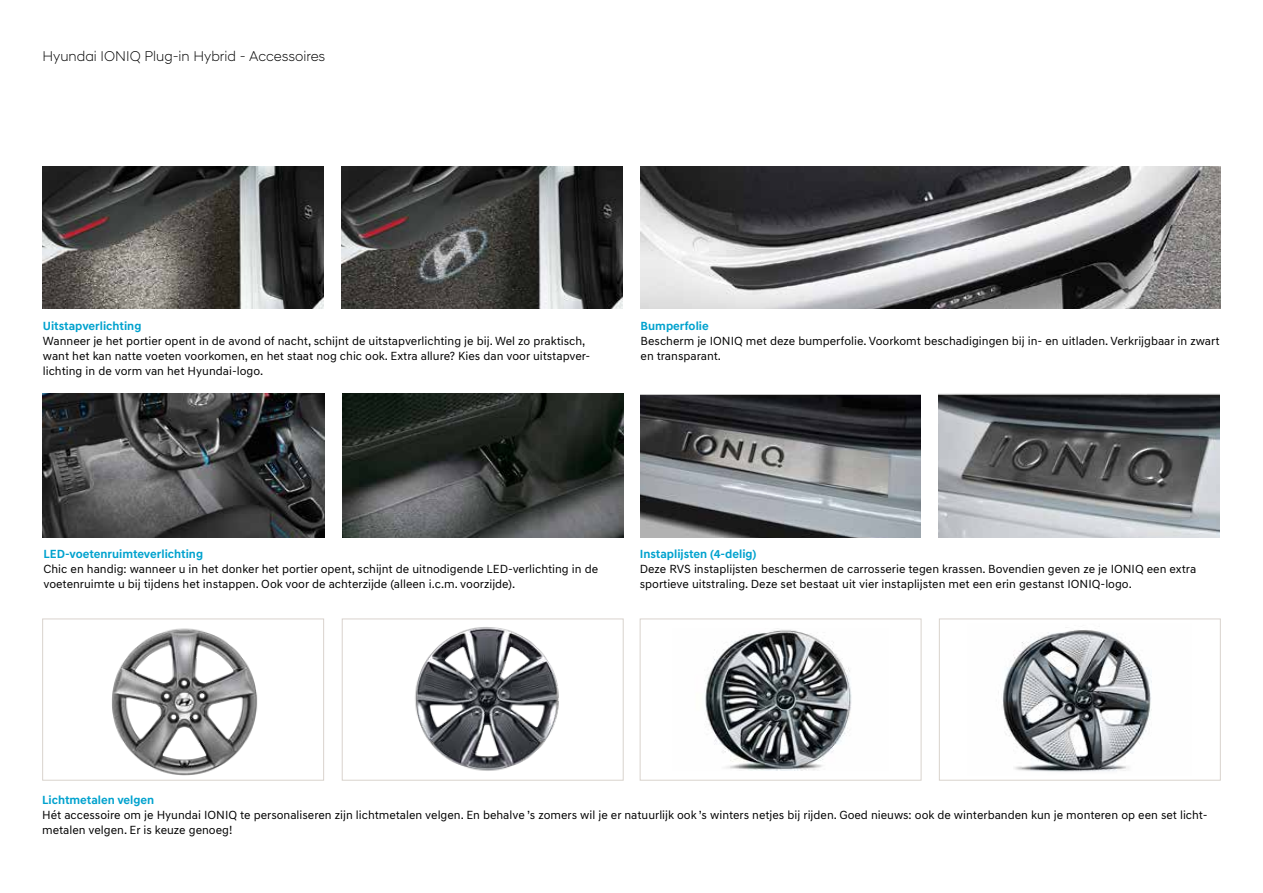
<style>
.page{position:relative;width:1263px;height:893px;background:#fff}
.page>*{position:absolute;margin:0;border:0;box-sizing:border-box;transform-origin:0 0}
.t1{font:300 14.4px "Hyundai Sans Head";color:#000}
.t2{font:12px/15px "Hyundai Sans Text";color:#000}
.t3{font:700 12px "Hyundai Sans Text";color:#00a2ce}
</style>
<div class="page">
<img style="left:43px;top:166px;width:281px;height:143px">
<img style="left:341px;top:166px;width:281px;height:143px">
<div style="left:42px;top:619px;width:282px;height:162px;border:1px solid #d9d3cd"></div>
<div style="left:342px;top:619px;width:282px;height:162px;border:1px solid #d9d3cd"></div>
<div style="left:640px;top:619px;width:281px;height:162px;border:1px solid #d9d3cd"></div>
<div style="left:939px;top:619px;width:282px;height:162px;border:1px solid #d9d3cd"></div>
<img style="left:998px;top:627px;width:154px;height:145px">
<img style="left:705px;top:629px;width:147px;height:141px">
<img style="left:112px;top:628px;width:146px;height:148px">
<img style="left:415px;top:627px;width:144px;height:144px">
<img style="left:641px;top:395px;width:280px;height:142px">
<img style="left:939px;top:394px;width:281px;height:143px">
<img style="left:43px;top:394px;width:281px;height:143px">
<img style="left:342px;top:394px;width:281px;height:143px">
<img style="left:641px;top:166px;width:580px;height:143px">
<p class="t1" style="left:43px;top:47px;width:284px">Hyundai IONIQ Plug-in Hybrid - Accessoires</p>
<p class="t3" style="left:43px;top:319px;width:100px">Uitstapverlichting</p>
<p class="t2" style="left:43px;top:334px;width:549px">Wanneer je het portier opent in de avond of nacht, schijnt de uitstapverlichting je bij. Wel zo praktisch, want het kan natte voeten voorkomen, en het staat nog chic ook. Extra allure? Kies dan voor uitstapver&shy;lichting in de vorm van het Hyundai-logo.</p>
<p class="t3" style="left:641px;top:319px;width:70px">Bumperfolie</p>
<p class="t2" style="left:641px;top:334px;width:580px">Bescherm je IONIQ met deze bumperfolie. Voorkomt beschadigingen bij in- en uitladen. Verkrijgbaar in zwart en transparant.</p>
<p class="t3" style="left:44px;top:546px;width:161px">LED-voetenruimteverlichting</p>
<p class="t2" style="left:44px;top:561px;width:556px">Chic en handig: wanneer u in het donker het portier opent, schijnt de uitnodigende LED-verlichting in de voetenruimte u bij tijdens het instappen. Ook voor de achterzijde (alleen i.c.m. voorzijde).</p>
<p class="t3" style="left:640px;top:546px;width:118px">Instaplijsten (4-delig)</p>
<p class="t2" style="left:640px;top:561px;width:558px">Deze RVS instaplijsten beschermen de carrosserie tegen krassen. Bovendien geven ze je IONIQ een extra sportieve uitstraling. Deze set bestaat uit vier instaplijsten met een erin gestanst IONIQ-logo.</p>
<p class="t3" style="left:42px;top:792px;width:114px">Lichtmetalen velgen</p>
<p class="t2" style="left:42px;top:807px;width:1167px">Hét accessoire om je Hyundai IONIQ te personaliseren zijn lichtmetalen velgen. En behalve ’s zomers wil je er natuurlijk ook ’s winters netjes bij rijden. Goed nieuws: ook de winterbanden kun je monteren op een set licht&shy;metalen velgen. Er is keuze genoeg!</p>
</div>
